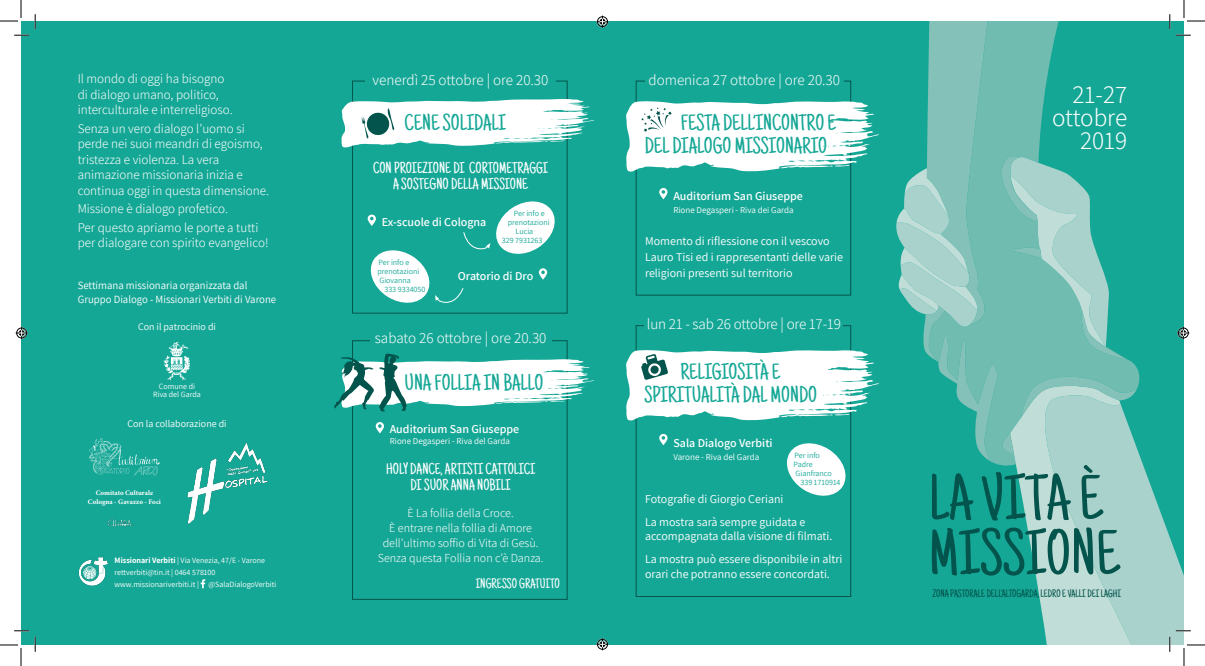
<style>
.page{position:relative;width:1205px;height:666px;background:#fff}
.page>*{position:absolute;margin:0;border:0;box-sizing:border-box;transform-origin:0 0}
.t1{font:65px "Just Another Hand";color:#03544c}
.t2{font:300 25px "Assistant";color:#fff}
.t3{font:23px "Just Another Hand";color:#15a796}
.t4{font:16px "Just Another Hand";color:#fff}
.t5{font:300 15px "Assistant";letter-spacing:-.01em;color:#fff}
.t6{font:14px "Just Another Hand";color:#fff}
.t7{font:300 13px/15.6px "Assistant";color:#fff}
.t8{font:12px/16px "Assistant";color:#fff}
.t9{font:300 12px "Assistant";color:#fff}
.t10{font:600 12px "Assistant";color:#fff}
.t11{font:11px/13.2px "Assistant";color:#fff}
.t12{font:11px "Just Another Hand";color:#03544c}
.t13{font:10px "Assistant";color:#fff}
.t14{font:9px "Assistant";color:#fff}
.t15{font:8px "Assistant";color:#fff}
.t16{font:8px/9px "Assistant";color:#15a796}
.t17{font:700 7px "Minion Pro";color:#fff}
.s1{font-weight:700}
</style>
<div class="page">
<div style="left:21px;top:21px;width:1162px;height:624px;background:#15a796"></div>
<svg style="left:1143px;top:465px;width:40px;height:180px;fill:#aad2cd"></svg>
<svg style="left:1009px;top:386px;width:134px;height:259px"></svg>
<svg style="left:896px;top:21px;width:240px;height:440px"></svg>
<div style="left:635px;top:325px;width:215px;height:271px;border:1px solid #03544c"></div>
<div style="left:635px;top:81px;width:215px;height:214px;border:1px solid #03544c"></div>
<div style="left:352px;top:81px;width:215px;height:232px;border:1px solid #03544c"></div>
<div style="left:352px;top:340px;width:215px;height:259px;border:1px solid #03544c"></div>
<svg style="left:787px;top:440px;width:62px;height:59px"></svg>
<svg style="left:201px;top:579px;width:4px;height:9px"></svg>
<svg style="left:659px;top:188px;width:8px;height:11px"></svg>
<svg style="left:375px;top:422px;width:9px;height:11px"></svg>
<svg style="left:659px;top:434px;width:8px;height:11px"></svg>
<div style="left:645px;top:69px;width:198px;height:18px;background:#15a796"></div>
<div style="left:365px;top:70px;width:190px;height:17px;background:#15a796"></div>
<div style="left:370px;top:327px;width:181px;height:18px;background:#15a796"></div>
<div style="left:644px;top:314px;width:199px;height:18px;background:#15a796"></div>
<img style="left:78px;top:557px;width:30px;height:29px">
<svg style="left:367px;top:201px;width:188px;height:102px"></svg>
<svg style="left:341px;top:99px;width:253px;height:49px"></svg>
<svg style="left:334px;top:353px;width:260px;height:58px"></svg>
<svg style="left:89px;top:438px;width:71px;height:37px"></svg>
<img style="left:163px;top:342px;width:27px;height:39px">
<svg style="left:626px;top:100px;width:253px;height:72px;background:#d4eeeb"></svg>
<svg style="left:626px;top:349px;width:253px;height:72px;background:#d0ebe8"></svg>
<img style="left:187px;top:443px;width:81px;height:81px">
<img style="left:107px;top:519px;width:27px;height:8px">
<svg style="left:14px;top:35px;width:15px;height:1px"></svg>
<svg style="left:1175px;top:35px;width:15px;height:1px"></svg>
<svg style="left:14px;top:630px;width:15px;height:1px"></svg>
<svg style="left:35px;top:14px;width:1px;height:15px"></svg>
<svg style="left:35px;top:636px;width:1px;height:15px"></svg>
<svg style="left:1169px;top:14px;width:1px;height:15px"></svg>
<svg style="left:0;top:0;width:22px;height:22px"></svg>
<svg style="left:0;top:644px;width:22px;height:22px"></svg>
<svg style="left:1183px;top:0;width:21px;height:22px"></svg>
<svg style="left:1168px;top:630px;width:36px;height:36px"></svg>
<svg style="left:596px;top:16px;width:12px;height:12px"></svg>
<svg style="left:596px;top:638px;width:12px;height:12px"></svg>
<svg style="left:16px;top:327px;width:12px;height:12px"></svg>
<svg style="left:1177px;top:327px;width:12px;height:12px"></svg>
<p class="t7" style="left:78px;top:70px;width:156px">Il mondo di oggi ha bisogno di dialogo umano, politico, interculturale e interreligioso.</p>
<p class="t7" style="left:78px;top:120px;width:193px">Senza un vero dialogo l’uomo si perde nei suoi meandri di egoismo, tristezza e violenza. La vera animazione missionaria inizia e continua oggi in questa dimensione.</p>
<p class="t7" style="left:78px;top:201px;width:152px">Missione è dialogo profetico.</p>
<p class="t7" style="left:78px;top:219px;width:192px">Per questo apriamo le porte a tutti per dialogare con spirito evangelico!</p>
<p class="t11" style="left:78px;top:278px;width:200px">Settimana missionaria organizzata dal<br>Gruppo Dialogo - Missionari Verbiti di Varone</p>
<p class="t13" style="left:138px;top:320px;width:79px">Con il patrocinio di</p>
<p class="t15" style="left:159px;top:381px;width:38px">Comune di</p>
<p class="t15" style="left:153px;top:389px;width:49px">Riva del Garda</p>
<p class="t13" style="left:127px;top:417px;width:101px">Con la collaborazione di</p>
<p class="t17" style="left:96px;top:489px;width:59px">Comitato Culturale</p>
<p class="t17" style="left:88px;top:497px;width:75px">Cologna - Gavazzo - Foci</p>
<p class="t15" style="left:115px;top:555px;width:152px"><span class="s1">Missionari Verbiti</span> | Via Venezia, 47/E - Varone</p>
<p class="t15" style="left:115px;top:567px;width:102px">rettverbiti@tin.it | 0464 578100</p>
<p class="t15" style="left:115px;top:579px;width:163px">www.missionariverbiti.it | @SalaDialogoVerbiti</p>
<p class="t5" style="left:372px;top:70px;width:177px">venerdì 25 ottobre | ore 20.30</p>
<p class="t5" style="left:648px;top:69px;width:193px">domenica 27 ottobre | ore 20.30</p>
<p class="t3" style="left:404px;top:109px;width:103px">CENE SOLIDALI</p>
<p class="t4" style="left:373px;top:158px;width:176px">CON PROIEZIONE DI CORTOMETRAGGI</p>
<p class="t4" style="left:393px;top:174px;width:136px">A SOSTEGNO DELLA MISSIONE</p>
<p class="t10" style="left:381px;top:213px;width:106px">Ex-scuole di Cologna</p>
<p class="t16" style="left:513px;top:209px;width:32px">Per info e</p>
<p class="t16" style="left:507px;top:218px;width:43px">prenotazioni</p>
<p class="t16" style="left:515px;top:227px;width:19px">Lucia</p>
<p class="t16" style="left:501px;top:236px;width:42px">329 7931263</p>
<p class="t16" style="left:378px;top:258px;width:32px">Per info e</p>
<p class="t16" style="left:377px;top:267px;width:43px">prenotazioni</p>
<p class="t16" style="left:379px;top:276px;width:33px">Giovanna</p>
<p class="t16" style="left:384px;top:285px;width:42px">333 9334050</p>
<p class="t10" style="left:458px;top:268px;width:77px">Oratorio di Dro</p>
<p class="t5" style="left:375px;top:327px;width:173px">sabato 26 ottobre | ore 20.30</p>
<p class="t3" style="left:404px;top:369px;width:140px">UNA FOLLIA IN BALLO</p>
<p class="t10" style="left:390px;top:421px;width:131px">Auditorium San Giuseppe</p>
<p class="t14" style="left:390px;top:435px;width:122px">Rione Degasperi - Riva del Garda</p>
<p class="t4" style="left:386px;top:460px;width:151px">HOLY DANCE, ARTISTI CATTOLICI</p>
<p class="t4" style="left:410px;top:476px;width:102px">DI SUOR ANNA NOBILI</p>
<p class="t9" style="left:407px;top:504px;width:108px">È La follia della Croce.</p>
<p class="t9" style="left:389px;top:519px;width:144px">È entrare nella follia di Amore</p>
<p class="t9" style="left:382px;top:534px;width:157px">dell’ultimo soffio di Vita di Gesù.</p>
<p class="t9" style="left:378px;top:549px;width:167px">Senza questa Follia non c’è Danza.</p>
<p class="t6" style="left:475px;top:575px;width:86px">INGRESSO GRATUITO</p>
<p class="t3" style="left:680px;top:109px;width:156px">FESTA DELL’INCONTRO E</p>
<p class="t3" style="left:644px;top:132px;width:184px">DEL DIALOGO MISSIONARIO</p>
<p class="t10" style="left:673px;top:187px;width:131px">Auditorium San Giuseppe</p>
<p class="t14" style="left:673px;top:204px;width:122px">Rione Degasperi - Riva dei Garda</p>
<p class="t8" style="left:645px;top:232px;width:199px">Momento di riflessione con il vescovo<br>Lauro Tisi ed i rappresentanti delle varie religioni presenti sul territorio</p>
<p class="t5" style="left:647px;top:314px;width:195px">lun 21 - sab 26 ottobre | ore 17-19</p>
<p class="t3" style="left:680px;top:358px;width:101px">RELIGIOSITÀ E</p>
<p class="t3" style="left:644px;top:381px;width:174px">SPIRITUALITÀ DAL MONDO</p>
<p class="t10" style="left:673px;top:434px;width:101px">Sala Dialogo Verbiti</p>
<p class="t14" style="left:673px;top:451px;width:87px">Varone - Riva del Garda</p>
<p class="t16" style="left:793px;top:451px;width:28px">Per info<br>Padre</p>
<p class="t16" style="left:795px;top:469px;width:38px">Gianfranco</p>
<p class="t16" style="left:800px;top:478px;width:41px">339 1710914</p>
<p class="t8" style="left:645px;top:490px;width:140px">Fotografie di Giorgio Ceriani</p>
<p class="t8" style="left:645px;top:514px;width:189px;line-height:14.4px">La mostra sarà sempre guidata e accompagnata dalla visione di filmati.</p>
<p class="t8" style="left:645px;top:551px;width:199px;line-height:14.4px">La mostra può essere disponibile in altri orari che potranno essere concordati.</p>
<p class="t2" style="left:1072px;top:78px;width:56px">21-27</p>
<p class="t2" style="left:1051px;top:101px;width:77px">ottobre</p>
<p class="t2" style="left:1079px;top:124px;width:49px">2019</p>
<p class="t1" style="left:928px;top:460px;width:175px">LA VITA È</p>
<p class="t1" style="left:928px;top:515px;width:192px">MISSIONE</p>
<p class="t12" style="left:932px;top:587px;width:190px">ZONA PASTORALE DELL’ALTOGARDA, LEDRO E VALLI DEI LAGHI</p>
</div>
